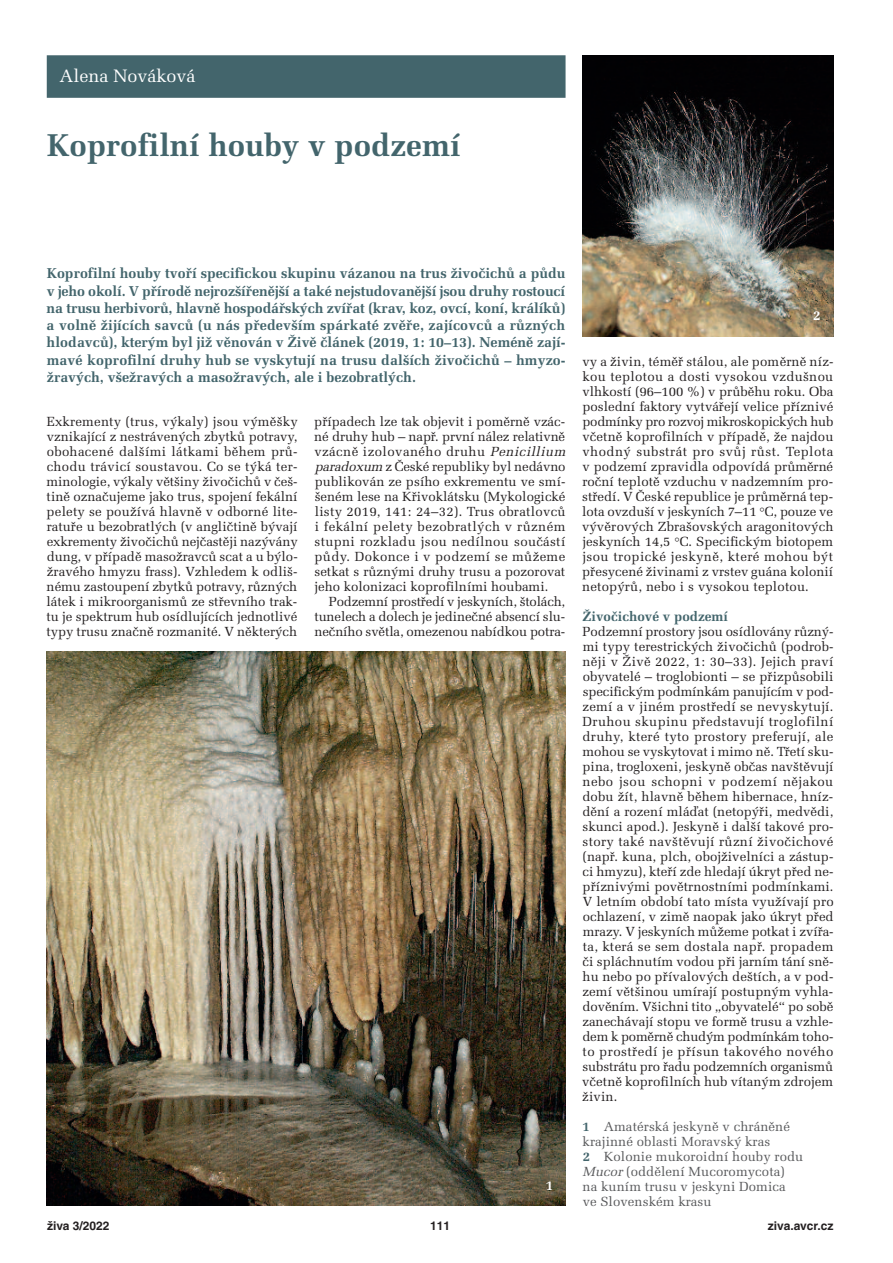
<style>
.page{position:relative;width:893px;height:1263px;background:#fff}
.page>*{position:absolute;margin:0;border:0;box-sizing:border-box;transform-origin:0 0}
.t1{font:700 31.5px "Melior CE";color:#43656c}
.t2{font:18px "Melior CE";color:#fff}
.t3{font:700 14.25px/17.2px "Melior CE";color:#43656c;text-align:justify}
.t4{font:700 13.5px "Melior CE";color:#43656c}
.t5{font:700 13.5px "Melior CE";color:#fff}
.t6{font:13.2px/15px "Melior CE";color:#231f20;text-align:justify}
.t7{font:13.2px/15px "Melior CE";letter-spacing:.005em;color:#57585a}
.t8{font:700 12px "Helvetica CE";color:#231f20}
.s1{font-style:italic}
.s2{font-weight:700;color:#43656c}
</style>
<div class="page">
<img style="left:47px;top:651px;width:519px;height:555px">
<div style="left:47px;top:55px;width:519px;height:43px;background:#43656c"></div>
<img style="left:583px;top:55px;width:250px;height:281px">
<h2 class="t2" style="left:60px;top:70px;width:138px">Alena Nováková</h2>
<h1 class="t1" style="left:47px;top:134px;width:415px">Koprofilní houby v podzemí</h1>
<p class="t3" style="left:46px;top:266px;width:521px">Koprofilní houby tvoří specifickou skupinu vázanou na trus živočichů a půdu v jeho okolí. V přírodě nejrozšířenější a také nejstudovanější jsou druhy rostoucí na trusu herbivorů, hlavně hospodářských zvířat (krav, koz, ovcí, koní, králíků) a volně žijících savců (u nás především spárkaté zvěře, zajícovců a různých hlodavců), kterým byl již věnován v Živě článek (2019, 1: 10–13). Neméně zají&shy;mavé koprofilní druhy hub se vyskytují na trusu dalších živočichů – hmyzo - žravých, všežravých a masožravých, ale i bezobratlých.</p>
<p class="t6" style="left:46px;top:416px;width:253px">Exkrementy (trus, výkaly) jsou výměšky vznikající z nestrávených zbytků potravy, obohacené dalšími látkami během prů&shy;chodu trávicí soustavou. Co se týká ter&shy;minologie, výkaly většiny živočichů v češ&shy;tině označujeme jako trus, spojení fekální pelety se používá hlavně v odborné lite&shy;ratuře u bezobratlých (v angličtině bývají exkrementy živočichů nejčastěji nazývány dung, v případě masožravců scat a u býlo - žravého hmyzu frass). Vzhledem k odliš&shy;nému zastoupení zbytků potravy, různých látek i mikroorganismů ze střevního trak&shy;tu je spektrum hub osídlujících jednotlivé typy trusu značně rozmanité. V některých</p>
<p class="t6" style="left:314px;top:416px;width:255px;text-align:left">případech lze tak objevit i poměrně vzác&shy;né druhy hub – např. první nález relativně vzácně izolovaného druhu <span class="s1">Penicillium paradoxum</span>z České republiky byl nedávno publikován ze psího exkrementu ve smí&shy;šeném lese na Křivoklátsku (Mykologické listy 2019, 141: 24–32). Trus obratlovců i fekální pelety bezobratlých v různém stupni rozkladu jsou nedílnou součástí půdy. Dokonce i v podzemí se můžeme setkat s různými druhy trusu a pozorovat jeho kolonizaci koprofilními houbami.</p>
<p class="t6" style="left:314px;top:596px;width:252px;text-indent:14px">Podzemní prostředí v jeskyních, štolách, tunelech a dolech je jedinečné absencí slu&shy;nečního světla, omezenou nabídkou potra-</p>
<p class="t5" style="left:546px;top:1180px;width:9px">1</p>
<p class="t5" style="left:813px;top:311px;width:9px">2</p>
<p class="t6" style="left:582px;top:356px;width:253px">vy a živin, téměř stálou, ale poměrně níz&shy;kou teplotou a dosti vysokou vzdušnou vlhkostí (96–100 %) v průběhu roku. Oba poslední faktory vytvářejí velice příznivé podmínky pro rozvoj mikroskopických hub včetně koprofilních v případě, že najdou vhodný substrát pro svůj růst. Teplota v podzemí zpravidla odpovídá průměrné roční teplotě vzduchu v nadzemním pro&shy;středí. V České republice je průměrná tep&shy;lota ovzduší v jeskyních 7–11 °C, pouze ve vývěrových Zbrašovských aragonitových jeskyních 14,5 °C. Specifickým biotopem jsou tropické jeskyně, které mohou být přesycené živinami z vrstev guána kolonií netopýrů, nebo i s vysokou teplotou.</p>
<p class="t4" style="left:583px;top:612px;width:147px">Živočichové v podzemí</p>
<p class="t6" style="left:582px;top:626px;width:253px">Podzemní prostory jsou osídlovány různý&shy;mi typy terestrických živočichů (podrob&shy;něji v Živě 2022, 1: 30–33). Jejich praví obyvatelé – troglobionti – se přizpůsobili specifickým podmínkám panujícím v pod&shy;zemí a v jiném prostředí se nevyskytují.<br>Druhou skupinu představují troglofilní druhy, které tyto prostory preferují, ale mohou se vyskytovat i mimo ně. Třetí sku&shy;pina, trogloxeni, jeskyně občas navštěvují nebo jsou schopni v podzemí nějakou dobu žít, hlavně během hibernace, hníz&shy;dění a rození mláďat (netopýři, medvědi, skunci apod.). Jeskyně i další takové pro&shy;story také navštěvují různí živočichové (např. kuna, plch, obojživelníci a zástup&shy;ci hmyzu), kteří zde hledají úkryt před ne - příznivými povětrnostními podmínkami.<br>V letním období tato místa využívají pro ochlazení, v zimě naopak jako úkryt před mrazy. V jeskyních můžeme potkat i zvířa - ta, která se sem dostala např. propadem či spláchnutím vodou při jarním tání sně&shy;hu nebo po přívalových deštích, a v pod&shy;zemí většinou umírají postupným vyhla&shy;dověním. Všichni tito „obyvatelé“ po sobě zanechávají stopu ve formě trusu a vzhle&shy;dem k poměrně chudým podmínkám toho&shy;to prostředí je přísun takového nového substrátu pro řadu podzemních organismů včetně koprofilních hub vítaným zdrojem živin.</p>
<p class="t7" style="left:583px;top:1121px;width:222px"><span class="s2">1</span> Amatérská jeskyně v chráněné krajinné oblasti Moravský kras<br><span class="s2">2</span> Kolonie mukoroidní houby rodu<br><span class="s1">Mucor</span>(oddělení Mucoromycota)<br>na kuním trusu v jeskyni Domica<br>ve Slovenském krasu</p>
<p class="t8" style="left:47px;top:1221px;width:64px">živa 3/2022</p>
<p class="t8" style="left:430px;top:1221px;width:22px">111</p>
<p class="t8" style="left:768px;top:1221px;width:67px">ziva.avcr.cz</p>
</div>
